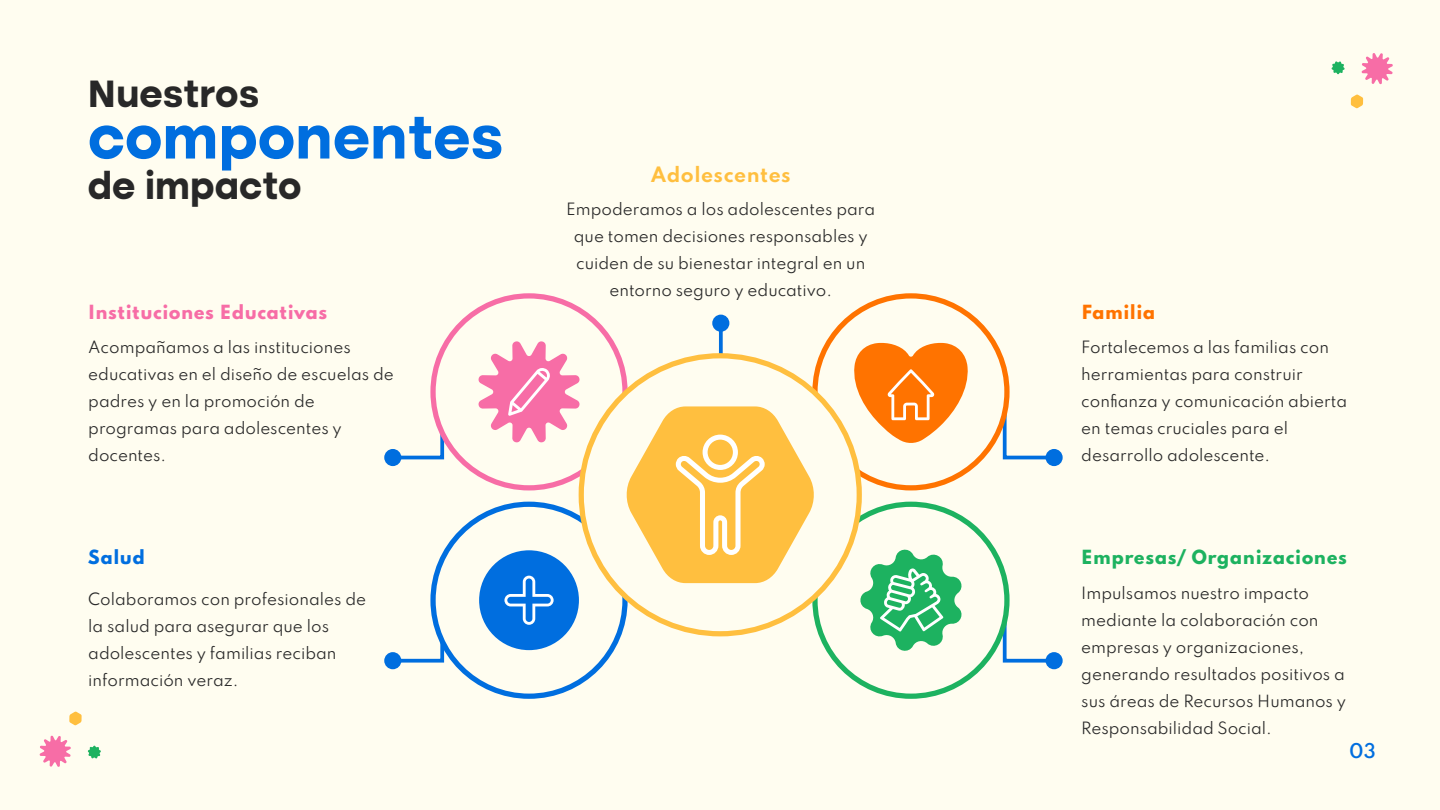
<style>
.page{position:relative;width:1440px;height:810px;background:#fffdf0}
.page>*{position:absolute;margin:0;border:0;box-sizing:border-box;transform-origin:0 0}
.t1{font:700 61.5px "Altone Trial";color:#006edf}
.t2{font:700 38.4px "Altone Trial";color:#282828}
.t3{font:700 18.75px "Spartan";letter-spacing:.025em;color:#ffbf3f}
.t4{font:600 18px "Spartan";color:#006edf}
.t5{font:800 17.25px "Spartan";letter-spacing:.025em;color:#1db260}
.t6{font:800 17.25px "Spartan";letter-spacing:.025em;color:#f76da6}
.t7{font:800 17.25px "Spartan";letter-spacing:.025em;color:#ff7300}
.t8{font:800 17.25px "Spartan";letter-spacing:.025em;color:#006edf}
.t9{font:15px/27px "Spartan";color:#282828}
</style>
<div class="page">
<svg style="left:39px;top:735px;width:32px;height:32px"></svg>
<svg style="left:87px;top:745px;width:14px;height:14px"></svg>
<svg style="left:69px;top:712px;width:13px;height:13px"></svg>
<svg style="left:1361px;top:53px;width:32px;height:32px"></svg>
<svg style="left:1331px;top:61px;width:14px;height:13px"></svg>
<svg style="left:1351px;top:94px;width:12px;height:14px"></svg>
<div style="left:1046px;top:449px;width:17px;height:17px;background:#006edf;border-radius:50%"></div>
<svg style="left:1001px;top:413px;width:57px;height:48px"></svg>
<div style="left:1046px;top:652px;width:17px;height:17px;background:#006edf;border-radius:50%"></div>
<svg style="left:1001px;top:626px;width:57px;height:38px"></svg>
<div style="left:384px;top:449px;width:17px;height:17px;background:#006edf;border-radius:50%"></div>
<svg style="left:389px;top:413px;width:57px;height:48px"></svg>
<div style="left:384px;top:652px;width:17px;height:17px;background:#006edf;border-radius:50%"></div>
<svg style="left:389px;top:626px;width:57px;height:38px"></svg>
<div style="left:815px;top:504px;width:192px;height:192px;background:#fffdf0;border-radius:50%"></div>
<div style="left:812px;top:502px;width:198px;height:197px;border:5px solid #1db260;border-radius:50%"></div>
<svg style="left:860px;top:549px;width:102px;height:102px"></svg>
<div style="left:433px;top:504px;width:192px;height:192px;background:#fffdf0;border-radius:50%"></div>
<div style="left:430px;top:502px;width:198px;height:197px;border:5px solid #006edf;border-radius:50%"></div>
<div style="left:479px;top:550px;width:100px;height:100px;background:#006edf;border-radius:50%"></div>
<svg style="left:504px;top:576px;width:50px;height:49px"></svg>
<div style="left:433px;top:296px;width:192px;height:192px;background:#fffdf0;border-radius:50%"></div>
<div style="left:430px;top:293px;width:198px;height:197px;border:5px solid #f76da6;border-radius:50%"></div>
<svg style="left:478px;top:341px;width:102px;height:102px"></svg>
<div style="left:815px;top:296px;width:192px;height:192px;background:#fffdf0;border-radius:50%"></div>
<div style="left:812px;top:293px;width:198px;height:197px;border:5px solid #ff7300;border-radius:50%"></div>
<svg style="left:852px;top:343px;width:116px;height:101px"></svg>
<div style="left:712px;top:315px;width:17px;height:17px;background:#006edf;border-radius:50%"></div>
<svg style="left:719px;top:331px;width:4px;height:22px"></svg>
<div style="left:581px;top:356px;width:278px;height:278px;background:#fffdf0;border-radius:50%"></div>
<svg style="left:626px;top:406px;width:188px;height:177px"></svg>
<h2 class="t2" style="left:88px;top:77px;width:173px">Nuestros</h2>
<h1 class="t1" style="left:88px;top:110px;width:417px">componentes</h1>
<h2 class="t2" style="left:88px;top:168px;width:215px">de impacto</h2>
<p class="t3" style="left:651px;top:160px;width:142px">Adolescentes</p>
<p class="t9" style="left:566px;top:195px;width:310px;text-align:center">Empoderamos a los adolescentes para que tomen decisiones responsables y cuiden de su bienestar integral en un entorno seguro y educativo.</p>
<p class="t6" style="left:88px;top:298px;width:241px">Instituciones Educativas</p>
<p class="t7" style="left:1081px;top:298px;width:76px">Familia</p>
<p class="t9" style="left:88px;top:333px;width:307px">Acompañamos a las instituciones educativas en el diseño de escuelas de padres y en la promoción de programas para adolescentes y docentes.</p>
<p class="t9" style="left:1081px;top:333px;width:267px">Fortalecemos a las familias con herramientas para construir confianza y comunicación abierta en temas cruciales para el desarrollo adolescente.</p>
<p class="t8" style="left:88px;top:544px;width:58px">Salud</p>
<p class="t5" style="left:1081px;top:544px;width:267px">Empresas/ Organizaciones</p>
<p class="t9" style="left:88px;top:585px;width:279px">Colaboramos con profesionales de la salud para asegurar que los adolescentes y familias reciban información veraz.</p>
<p class="t9" style="left:1081px;top:579px;width:266px">Impulsamos nuestro impacto mediante la colaboración con empresas y organizaciones, generando resultados positivos a sus áreas de Recursos Humanos y<br>Responsabilidad Social.</p>
<p class="t4" style="left:1349px;top:737px;width:28px">03</p>
</div>
